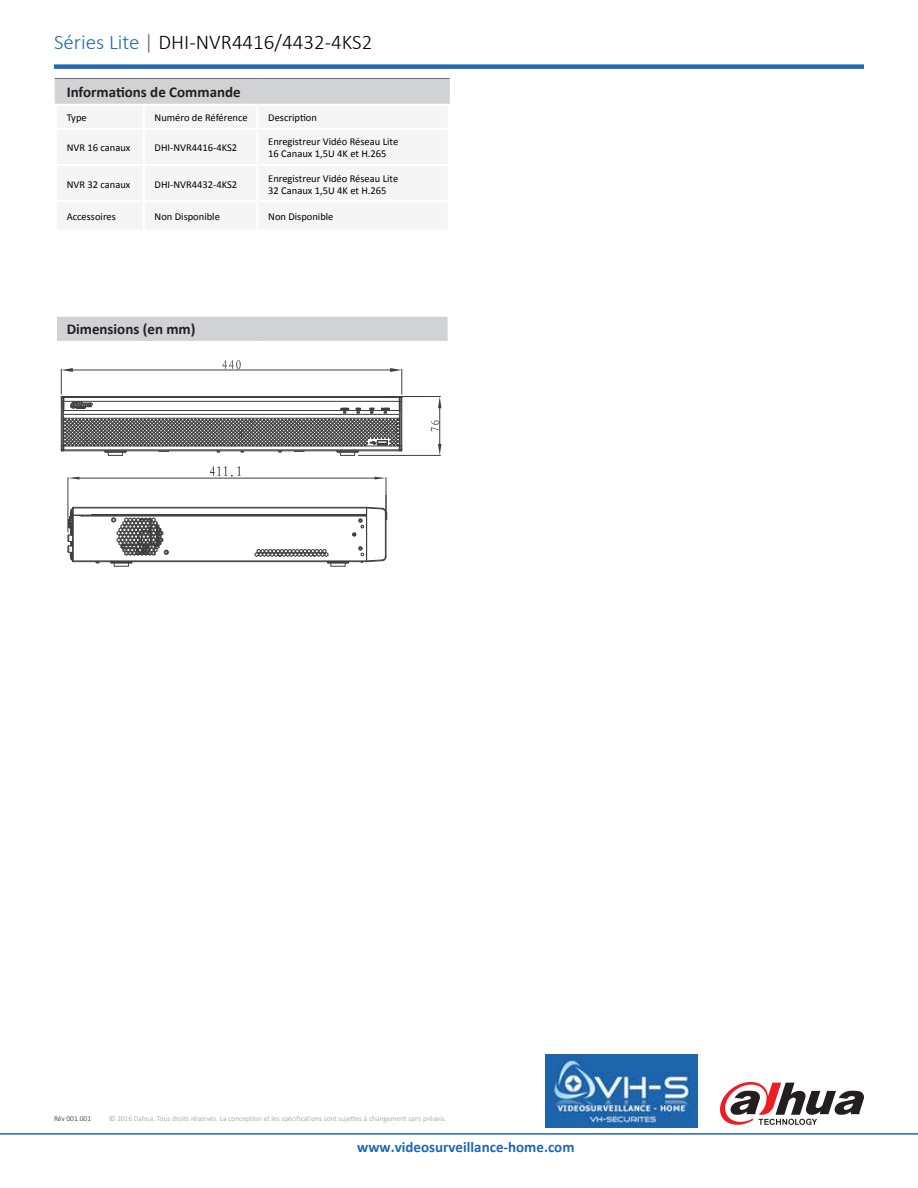
<style>
.page{position:relative;width:918px;height:1188px;background:#fff}
.page>*{position:absolute;margin:0;border:0;box-sizing:border-box;transform-origin:0 0}
.t1{font:300 21px "Calibri";color:#000}
.t2{font:700 15px "Calibri";color:#231f20}
.t3{font:700 15px "Calibri";color:#1e68b3}
.t4{font:10.5px/12px "Calibri";color:#000}
.t5{font:300 7.5px "Calibri";color:#939598}
.t6{font:300 7.5px "Calibri";color:#231f20}
.s1{color:#1e69b4}
.s2{color:#636366}
</style>
<div class="page">
<hr style="left:0;top:1133px;width:918px;height:2px;background:#1e69b4">
<div style="left:54px;top:64px;width:810px;height:5px;background:#1e69b4"></div>
<svg style="left:57px;top:79px;width:391px;height:262px"></svg>
<div style="left:57px;top:106px;width:391px;height:124px;background:#f5f5f6"></div>
<div style="left:57px;top:166px;width:391px;height:34px;background:#f5f5f6"></div>
<hr style="left:448px;top:79px;width:2px;height:25px;background:#d1d2d4">
<hr style="left:55px;top:315px;width:89px;height:2px;background:#fff">
<hr style="left:144px;top:315px;width:113px;height:2px;background:#fff">
<hr style="left:257px;top:315px;width:193px;height:2px;background:#fff">
<hr style="left:55px;top:79px;width:2px;height:25px;background:#d1d2d4">
<hr style="left:55px;top:104px;width:89px;height:2px;background:#fff">
<hr style="left:144px;top:104px;width:113px;height:2px;background:#fff">
<hr style="left:257px;top:104px;width:193px;height:2px;background:#fff">
<hr style="left:55px;top:128px;width:89px;height:2px;background:#fff">
<hr style="left:55px;top:164px;width:89px;height:2px;background:#fff">
<hr style="left:143px;top:106px;width:2px;height:22px;background:#fff">
<hr style="left:256px;top:106px;width:2px;height:22px;background:#fff">
<hr style="left:144px;top:128px;width:113px;height:2px;background:#fff">
<hr style="left:143px;top:130px;width:2px;height:34px;background:#fff">
<hr style="left:144px;top:164px;width:113px;height:2px;background:#fff">
<hr style="left:143px;top:166px;width:2px;height:34px;background:#fff">
<hr style="left:257px;top:128px;width:193px;height:2px;background:#fff">
<hr style="left:256px;top:130px;width:2px;height:34px;background:#fff">
<hr style="left:257px;top:164px;width:193px;height:2px;background:#fff">
<hr style="left:256px;top:166px;width:2px;height:34px;background:#fff">
<hr style="left:144px;top:200px;width:113px;height:2px;background:#fff">
<hr style="left:143px;top:202px;width:2px;height:28px;background:#fff">
<hr style="left:257px;top:200px;width:193px;height:2px;background:#fff">
<hr style="left:256px;top:202px;width:2px;height:28px;background:#fff">
<hr style="left:55px;top:200px;width:89px;height:2px;background:#fff">
<hr style="left:55px;top:78px;width:89px;height:1px;background:#6c6d70">
<hr style="left:144px;top:78px;width:113px;height:1px;background:#6c6d70">
<hr style="left:257px;top:78px;width:193px;height:1px;background:#6c6d70">
<hr style="left:400px;top:396px;width:40px;height:1px;background:#3e3e3f">
<hr style="left:358px;top:455px;width:82px;height:1px;background:#3e3e3f">
<hr style="left:439px;top:408px;width:1px;height:36px;background:#3e3e3f">
<svg style="left:438px;top:397px;width:3px;height:11px"></svg>
<svg style="left:438px;top:444px;width:3px;height:11px"></svg>
<svg style="left:431px;top:420px;width:8px;height:12px"></svg>
<svg style="left:61px;top:360px;width:360px;height:96px"></svg>
<hr style="left:386px;top:478px;width:1px;height:37px;background:#3e3e3f">
<hr style="left:68px;top:478px;width:1px;height:54px;background:#3e3e3f">
<hr style="left:79px;top:478px;width:295px;height:1px;background:#3e3e3f">
<svg style="left:374px;top:477px;width:12px;height:2px"></svg>
<svg style="left:68px;top:477px;width:11px;height:2px"></svg>
<hr style="left:73px;top:561px;width:294px;height:1px;background:#3e3e3f">
<hr style="left:81px;top:516px;width:286px;height:1px;background:#3e3e3f">
<hr style="left:73px;top:515px;width:294px;height:1px;background:#3e3e3f">
<hr style="left:92px;top:514px;width:275px;height:1px;background:#3e3e3f">
<hr style="left:73px;top:508px;width:294px;height:1px;background:#3e3e3f">
<hr style="left:73px;top:507px;width:294px;height:1px;background:#3e3e3f">
<hr style="left:366px;top:507px;width:1px;height:55px;background:#3e3e3f">
<hr style="left:385px;top:512px;width:1px;height:45px;background:#3e3e3f">
<hr style="left:386px;top:512px;width:1px;height:45px;background:#3e3e3f">
<svg style="left:110px;top:562px;width:23px;height:5px"></svg>
<svg style="left:358px;top:544px;width:29px;height:19px"></svg>
<svg style="left:352px;top:495px;width:35px;height:42px"></svg>
<svg style="left:254px;top:549px;width:95px;height:18px"></svg>
<svg style="left:111px;top:516px;width:58px;height:40px"></svg>
<svg style="left:67px;top:507px;width:15px;height:55px"></svg>
<svg style="left:210px;top:466px;width:31px;height:11px"></svg>
<svg style="left:720px;top:1082px;width:144px;height:43px"></svg>
<img style="left:546px;top:1054px;width:152px;height:74px">
<p class="t1" style="left:54px;top:29px;width:320px"><span class="s1">Séries Lite</span> <span class="s2">|</span> DHI-NVR4416/4432-4KS2</p>
<p class="t2" style="left:67px;top:83px;width:176px">Informations de Commande</p>
<p class="t4" style="left:67px;top:112px;width:22px">Type</p>
<p class="t4" style="left:155px;top:112px;width:95px">Numéro de Référence</p>
<p class="t4" style="left:268px;top:112px;width:50px">Description</p>
<p class="t4" style="left:67px;top:142px;width:65px">NVR 16 canaux</p>
<p class="t4" style="left:155px;top:142px;width:84px">DHI-NVR4416-4KS2</p>
<p class="t4" style="left:268px;top:136px;width:132px">Enregistreur Vidéo Réseau Lite<br>16 Canaux 1,5U 4K et H.265</p>
<p class="t4" style="left:67px;top:178px;width:65px">NVR 32 canaux</p>
<p class="t4" style="left:155px;top:178px;width:84px">DHI-NVR4432-4KS2</p>
<p class="t4" style="left:268px;top:172px;width:132px">Enregistreur Vidéo Réseau Lite<br>32 Canaux 1,5U 4K et H.265</p>
<p class="t4" style="left:67px;top:210px;width:51px">Accessoires</p>
<p class="t4" style="left:155px;top:210px;width:67px">Non Disponible</p>
<p class="t4" style="left:268px;top:210px;width:67px">Non Disponible</p>
<p class="t2" style="left:67px;top:320px;width:130px">Dimensions (en mm)</p>
<p class="t6" style="left:54px;top:1113px;width:39px">Rév 001.001</p>
<p class="t5" style="left:109px;top:1113px;width:339px">© 2016 Dahua. Tous droits réservés. La conception et les spécifications sont sujettes à changement sans préavis.</p>
<p class="t3" style="left:357px;top:1137px;width:219px">www.videosurveillance-home.com</p>
</div>
